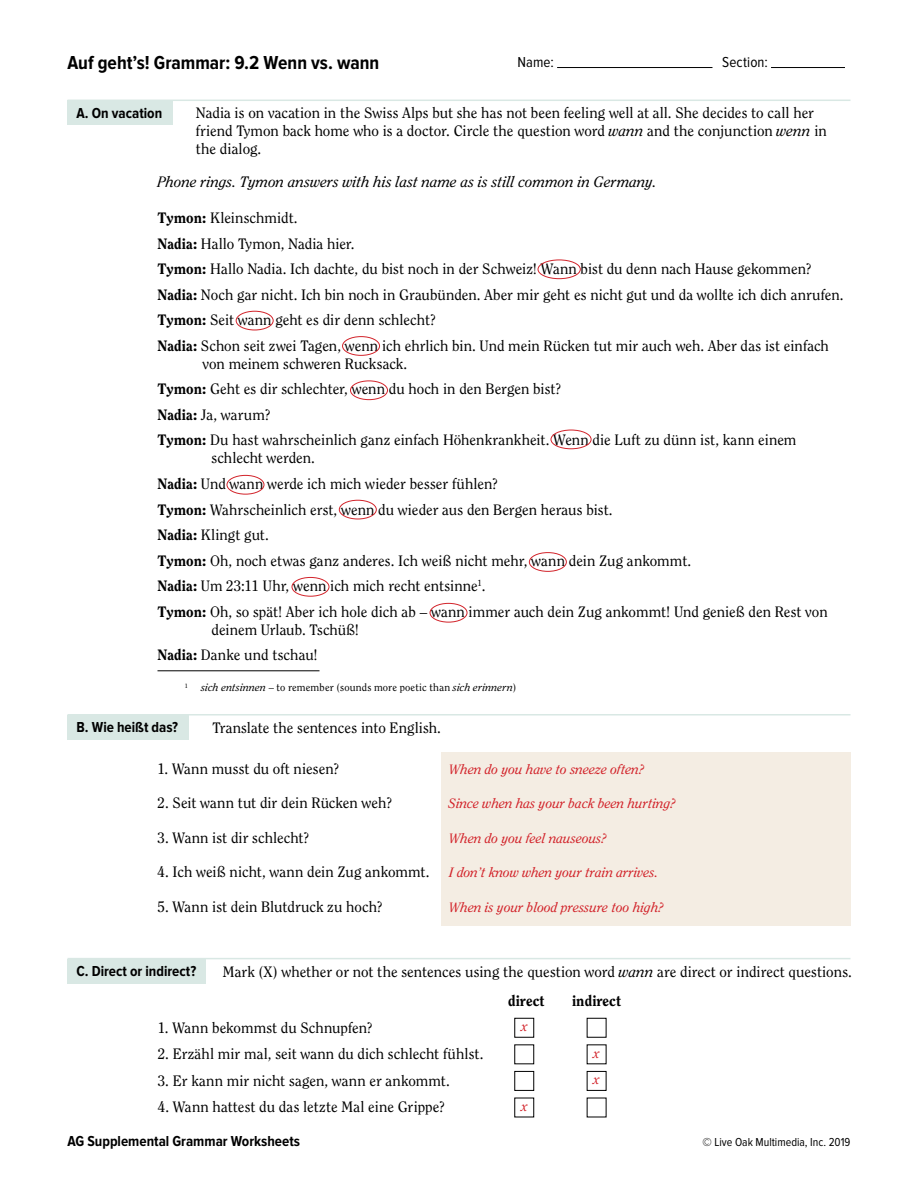
<style>
.page{position:relative;width:918px;height:1188px;background:#fff}
.page>*{position:absolute;margin:0;border:0;box-sizing:border-box;transform-origin:0 0}
.t1{font:700 19.5px "Proxima Nova Cond";color:#000}
.t2{font:15px/25.5px "Clearface Std";color:#000}
.t3{font:700 15px "Proxima Nova Cond";color:#000}
.t4{font:italic 15px "Clearface Std";letter-spacing:.005em;color:#000}
.t5{font:15px "Proxima Nova Cond";letter-spacing:.01em;color:#000}
.t6{font:800 15px "Clearface Std";letter-spacing:.005em;color:#000}
.t7{font:italic 13.5px/26.5px "Clearface Std";color:#d2232a}
.t8{font:12px "Proxima Nova Cond";color:#000}
.t9{font:10.5px "Clearface";letter-spacing:.015em;color:#000}
.t10{font:6.15px "Clearface";color:#000}
.s1{font-style:italic}
.s2{font-weight:800}
</style>
<div class="page">
<hr style="left:557px;top:67px;width:155px;height:1px;background:#000">
<hr style="left:771px;top:67px;width:74px;height:1px;background:#000">
<div style="left:68px;top:100px;width:105px;height:25px;background:#d9e8e4"></div>
<hr style="left:68px;top:100px;width:782px;height:1px;background:#d9e8e4">
<hr style="left:158px;top:670px;width:162px;height:1px;background:#000">
<div style="left:68px;top:715px;width:121px;height:25px;background:#d9e8e4"></div>
<hr style="left:68px;top:714px;width:782px;height:2px;background:#d9e8e4">
<div style="left:441px;top:753px;width:410px;height:173px;background:#f4ede3"></div>
<div style="left:68px;top:959px;width:138px;height:25px;background:#d9e8e4"></div>
<hr style="left:68px;top:958px;width:782px;height:1px;background:#d9e8e4">
<div style="left:515px;top:1071px;width:19px;height:20px;border:1px solid #000"></div>
<div style="left:587px;top:1071px;width:19px;height:20px;border:1px solid #000"></div>
<div style="left:538px;top:260px;width:42px;height:19px;border:1px solid #d2232a;border-radius:50%"></div>
<div style="left:236px;top:311px;width:37px;height:19px;border:1px solid #d2232a;border-radius:50%"></div>
<div style="left:342px;top:336px;width:38px;height:20px;border:1px solid #d2232a;border-radius:50%"></div>
<div style="left:350px;top:381px;width:38px;height:19px;border:1px solid #d2232a;border-radius:50%"></div>
<div style="left:551px;top:430px;width:40px;height:19px;border:1px solid #d2232a;border-radius:50%"></div>
<div style="left:227px;top:475px;width:37px;height:19px;border:1px solid #d2232a;border-radius:50%"></div>
<div style="left:339px;top:500px;width:38px;height:19px;border:1px solid #d2232a;border-radius:50%"></div>
<div style="left:529px;top:552px;width:38px;height:20px;border:1px solid #d2232a;border-radius:50%"></div>
<div style="left:292px;top:577px;width:37px;height:19px;border:1px solid #d2232a;border-radius:50%"></div>
<div style="left:430px;top:603px;width:37px;height:19px;border:1px solid #d2232a;border-radius:50%"></div>
<h1 class="t1" style="left:68px;top:54px;width:313px">Auf geht’s! Grammar: 9.2 Wenn vs. wann</h1>
<p class="t5" style="left:518px;top:55px;width:38px">Name:</p>
<p class="t5" style="left:722px;top:55px;width:47px">Section:</p>
<p class="t3" style="left:76px;top:106px;width:87px">A. On vacation</p>
<p class="t2" style="left:196px;top:104px;width:633px;line-height:18px">Nadia is on vacation in the Swiss Alps but she has not been feeling well at all. She decides to call her friend Tymon back home who is a doctor. Circle the question word <span class="s1">wann</span> and the conjunction <span class="s1">wenn</span> in the dialog.</p>
<p class="t4" style="left:158px;top:173px;width:500px">Phone rings. Tymon answers with his last name as is still common in Germany.</p>
<p class="t2" style="left:158px;top:205px;width:688px"><span class="s2">Tymon:</span> Kleinschmidt.<br><span class="s2">Nadia:</span> Hallo Tymon, Nadia hier.<br><span class="s2">Tymon:</span> Hallo Nadia. Ich dachte, du bist noch in der Schweiz! Wann bist du denn nach Hause gekommen?<br><span class="s2">Nadia:</span> Noch gar nicht. Ich bin noch in Graubünden. Aber mir geht es nicht gut und da wollte ich dich anrufen.<br><span class="s2">Tymon:</span> Seit wann geht es dir denn schlecht?<br><span class="s2">Nadia:</span> Schon seit zwei Tagen, wenn ich ehrlich bin. Und mein Rücken tut mir auch weh. Aber das ist einfach</p>
<p class="t2" style="left:158px;top:351px;width:640px;text-indent:45px">von meinem schweren Rucksack.<br><span class="s2">Tymon:</span> Geht es dir schlechter, wenn du hoch in den Bergen bist?<br><span class="s2">Nadia:</span> Ja, warum?<br><span class="s2">Tymon:</span> Du hast wahrscheinlich ganz einfach Höhenkrankheit. Wenn die Luft zu dünn ist, kann einem</p>
<p class="t2" style="left:158px;top:446px;width:672px;text-indent:54px">schlecht werden.<br><span class="s2">Nadia:</span> Und wann werde ich mich wieder besser fühlen?<br><span class="s2">Tymon:</span> Wahrscheinlich erst, wenn du wieder aus den Bergen heraus bist.<br><span class="s2">Nadia:</span> Klingt gut.<br><span class="s2">Tymon:</span> Oh, noch etwas ganz anderes. Ich weiß nicht mehr, wann dein Zug ankommt.<br><span class="s2">Nadia:</span> Um 23:11 Uhr, wenn ich mich recht entsinne<sup>1</sup>.<br><span class="s2">Tymon:</span> Oh, so spät! Aber ich hole dich ab – wann immer auch dein Zug ankommt! Und genieß den Rest von</p>
<p class="t2" style="left:158px;top:617px;width:203px;text-indent:54px">deinem Urlaub. Tschüß!<br><span class="s2">Nadia:</span> Danke und tschau!</p>
<p class="t10" style="left:185px;top:682px;width:5px">1</p>
<p class="t9" style="left:201px;top:681px;width:317px"><span class="s1">sich entsinnen</span> – to remember (sounds more poetic than <span class="s1">sich erinnern</span>)</p>
<p class="t3" style="left:76px;top:721px;width:103px">B. Wie heißt das?</p>
<p class="t2" style="left:212px;top:715px;width:230px">Translate the sentences into English.</p>
<p class="t2" style="left:158px;top:756px;width:183px">1. Wann musst du oft niesen?</p>
<p class="t2" style="left:158px;top:790px;width:236px">2. Seit wann tut dir dein Rücken weh?</p>
<p class="t2" style="left:158px;top:825px;width:153px">3. Wann ist dir schlecht?</p>
<p class="t2" style="left:158px;top:859px;width:274px">4. Ich weiß nicht, wann dein Zug ankommt.</p>
<p class="t2" style="left:158px;top:894px;width:227px">5. Wann ist dein Blutdruck zu hoch?</p>
<p class="t7" style="left:449px;top:756px;width:196px">When do you have to sneeze often?</p>
<p class="t7" style="left:449px;top:790px;width:229px">Since when has your back been hurting?</p>
<p class="t7" style="left:449px;top:825px;width:159px">When do you feel nauseous?</p>
<p class="t7" style="left:449px;top:860px;width:210px">I don’t know when your train arrives.</p>
<p class="t7" style="left:449px;top:894px;width:216px">When is your blood pressure too high?</p>
<p class="t3" style="left:76px;top:964px;width:121px">C. Direct or indirect?</p>
<p class="t2" style="left:508px;top:957px;width:345px;line-height:29.4px;text-indent:-285px">Mark (X) whether or not the sentences using the question word <span class="s1">wann</span> are direct or indirect questions. <span class="s2">direct</span></p>
<p class="t6" style="left:572px;top:992px;width:51px">indirect</p>
<p class="t2" style="left:158px;top:1015px;width:217px">1. Wann bekommst du Schnupfen?</p>
<p class="t2" style="left:158px;top:1041px;width:327px">2. Erzähl mir mal, seit wann du dich schlecht fühlst.</p>
<p class="t2" style="left:158px;top:1068px;width:294px">3. Er kann mir nicht sagen, wann er ankommt.</p>
<p class="t2" style="left:158px;top:1094px;width:289px">4. Wann hattest du das letzte Mal eine Grippe?</p>
<p class="t7" style="left:521px;top:1013px;width:8px">x</p>
<p class="t7" style="left:521px;top:1093px;width:8px">x</p>
<p class="t7" style="left:593px;top:1040px;width:8px">x x</p>
<p class="t3" style="left:68px;top:1134px;width:234px">AG Supplemental Grammar Worksheets</p>
<p class="t8" style="left:703px;top:1136px;width:149px">© Live Oak Multimedia, Inc. 2019</p>
</div>
